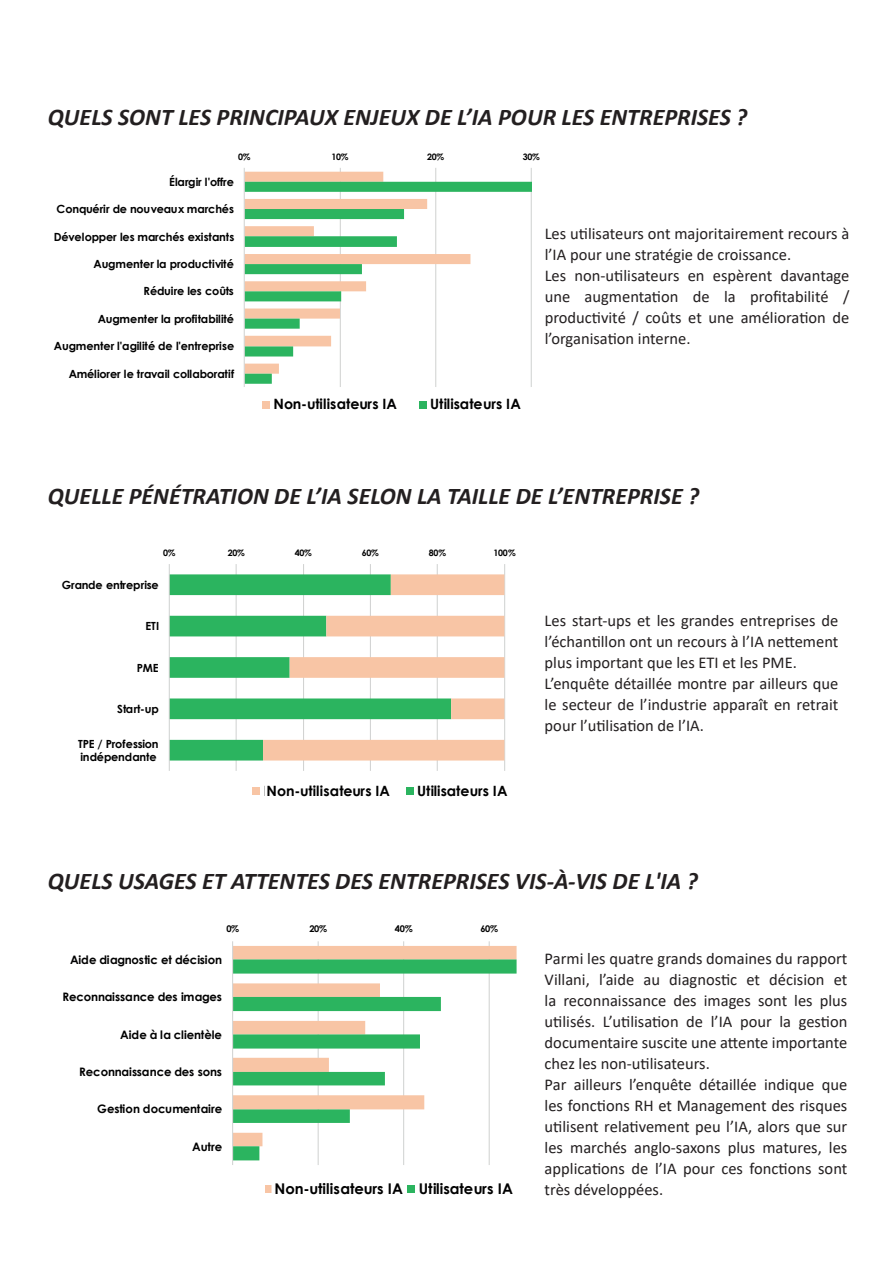
<style>
.page{position:relative;width:893px;height:1263px;background:#fff}
.page>*{position:absolute;margin:0;border:0;box-sizing:border-box;transform-origin:0 0}
.t1{font:italic 700 24px "Calibri";color:#231f20}
.t2{font:16.5px/21px "Calibri";color:#231f20}
.t3{font:700 14.7px "Century Gothic";letter-spacing:.01em;color:#000001}
.t4{font:700 14.25px "Century Gothic";letter-spacing:.005em;color:#000001}
.t5{font:700 11.7px "Century Gothic";letter-spacing:-.01em;color:#000001}
.t6{font:700 11.25px/13.5px "Century Gothic";letter-spacing:-.01em;color:#000001}
.t7{font:700 9.15px "Century Gothic";color:#000001}
.t8{font:700 8.85px "Century Gothic";letter-spacing:-.025em;color:#000001}
</style>
<div class="page">
<svg style="left:243px;top:168px;width:289px;height:241px"></svg>
<div style="left:272px;top:393px;width:133px;height:19px;background:#fff"></div>
<svg style="left:168px;top:564px;width:337px;height:207px"></svg>
<svg style="left:232px;top:941px;width:285px;height:252px"></svg>
<div style="left:272px;top:1177px;width:113px;height:21px;background:#fff"></div>
<svg style="left:252px;top:787px;width:162px;height:8px"></svg>
<h1 class="t1" style="left:48px;top:100px;width:701px">QUELS SONT LES PRINCIPAUX ENJEUX DE L’IA POUR LES ENTREPRISES ?</h1>
<p class="t8" style="left:238px;top:150px;width:14px">0%</p>
<p class="t8" style="left:331px;top:150px;width:19px">10%</p>
<p class="t8" style="left:427px;top:150px;width:19px">20%</p>
<p class="t8" style="left:523px;top:150px;width:19px">30%</p>
<p class="t6" style="left:169px;top:174px;width:66px">Élargir l'offre</p>
<p class="t6" style="left:56px;top:202px;width:179px">Conquérir de nouveaux marchés</p>
<p class="t6" style="left:54px;top:229px;width:182px">Développer les marchés existants</p>
<p class="t6" style="left:93px;top:257px;width:142px">Augmenter la productivité</p>
<p class="t6" style="left:143px;top:284px;width:92px">Réduire les coûts</p>
<p class="t6" style="left:98px;top:311px;width:138px">Augmenter la profitabilité</p>
<p class="t6" style="left:54px;top:339px;width:182px">Augmenter l'agilité de l'entreprise</p>
<p class="t6" style="left:69px;top:366px;width:167px">Améliorer le travail collaboratif</p>
<p class="t4" style="left:273px;top:393px;width:125px">Non-utilisateurs IA</p>
<p class="t4" style="left:430px;top:393px;width:92px">Utilisateurs IA</p>
<p class="t4" style="left:284px;top:393px;width:118px">ON Utilisateurs IA</p>
<p class="t2" style="left:545px;top:222px;width:306px">Les utilisateurs ont majoritairement recours à l’IA pour une stratégie de croissance.<br>Les non-utilisateurs en espèrent davantage une augmentation de la profitabilité / productivité / coûts et une amélioration de l’organisation interne.</p>
<h1 class="t1" style="left:48px;top:479px;width:653px">QUELLE PÉNÉTRATION DE L’IA SELON LA TAILLE DE L’ENTREPRISE ?</h1>
<p class="t8" style="left:163px;top:546px;width:14px">0%</p>
<p class="t8" style="left:228px;top:546px;width:19px">20%</p>
<p class="t8" style="left:295px;top:546px;width:19px">40%</p>
<p class="t8" style="left:362px;top:546px;width:19px">60%</p>
<p class="t8" style="left:429px;top:546px;width:19px">80%</p>
<p class="t8" style="left:493px;top:546px;width:24px">100%</p>
<p class="t8" style="left:350px;top:549px;width:14px">0%</p>
<p class="t6" style="left:62px;top:577px;width:99px">Grande entreprise</p>
<p class="t6" style="left:145px;top:619px;width:15px">ETI</p>
<p class="t6" style="left:137px;top:660px;width:23px">PME</p>
<p class="t6" style="left:117px;top:702px;width:43px">Start-up</p>
<p class="t6" style="left:78px;top:736px;width:82px">TPE / Profession indépendante</p>
<p class="t4" style="left:230px;top:776px;width:92px">Utilisateurs IA</p>
<p class="t4" style="left:352px;top:776px;width:47px">NON U</p>
<p class="t4" style="left:355px;top:776px;width:125px">Non-utilisateurs IA</p>
<p class="t4" style="left:417px;top:780px;width:92px">Utilisateurs IA</p>
<p class="t4" style="left:267px;top:780px;width:125px">Non-utilisateurs IA</p>
<p class="t4" style="left:264px;top:780px;width:47px">NON U</p>
<p class="t2" style="left:545px;top:609px;width:295px">Les start-ups et les grandes entreprises de l’échantillon ont un recours à l’IA nettement plus important que les ETI et les PME.<br>L’enquête détaillée montre par ailleurs que le secteur de l’industrie apparaît en retrait pour l’utilisation de l’IA.</p>
<h1 class="t1" style="left:48px;top:864px;width:652px">QUELS USAGES ET ATTENTES DES ENTREPRISES VIS-À-VIS DE L'IA ?</h1>
<p class="t7" style="left:226px;top:922px;width:14px">0%</p>
<p class="t7" style="left:309px;top:922px;width:19px">20%</p>
<p class="t7" style="left:395px;top:922px;width:19px">40%</p>
<p class="t7" style="left:480px;top:922px;width:19px">60%</p>
<p class="t5" style="left:70px;top:951px;width:154px">Aide diagnostic et décision</p>
<p class="t5" style="left:62px;top:988px;width:161px">Reconnaissance des images</p>
<p class="t5" style="left:120px;top:1025px;width:103px">Aide à la clientèle</p>
<p class="t5" style="left:79px;top:1063px;width:144px">Reconnaissance des sons</p>
<p class="t5" style="left:97px;top:1100px;width:126px">Gestion documentaire</p>
<p class="t5" style="left:192px;top:1137px;width:32px">Autre</p>
<p class="t3" style="left:275px;top:1177px;width:240px">Non-utilisateurs IA Utilisateurs IA</p>
<p class="t5" style="left:276px;top:1180px;width:104px">NON Utilisateurs IA</p>
<p class="t2" style="left:545px;top:948px;width:304px">Parmi les quatre grands domaines du rapport Villani, l’aide au diagnostic et décision et la reconnaissance des images sont les plus utilisés. L’utilisation de l’IA pour la gestion documentaire suscite une attente importante chez les non-utilisateurs.<br>Par ailleurs l’enquête détaillée indique que les fonctions RH et Management des risques utilisent relativement peu l’IA, alors que sur les marchés anglo-saxons plus matures, les applications de l’IA pour ces fonctions sont très développées.</p>
</div>
